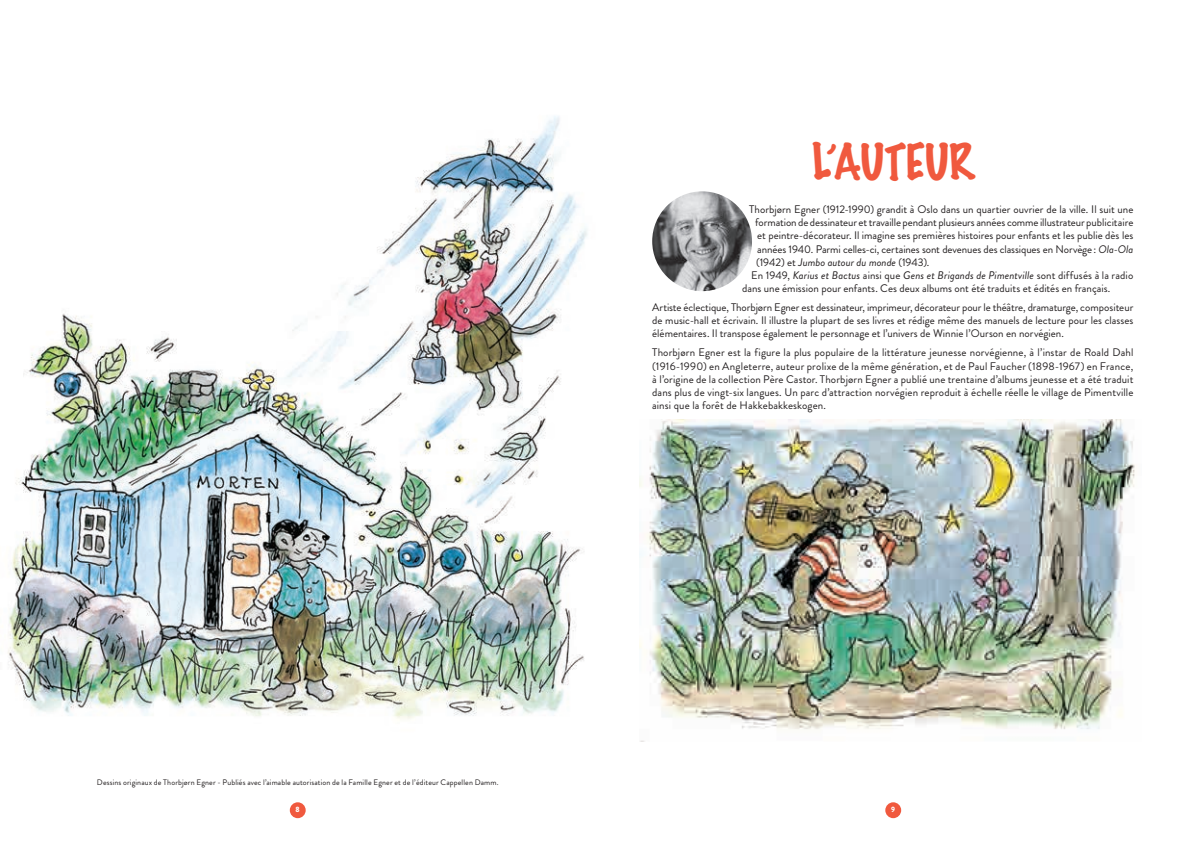
<style>
.page{position:relative;width:1191px;height:842px;background:#fff}
.page>*{position:absolute;margin:0;border:0;box-sizing:border-box;transform-origin:0 0}
.t1{font:100 45px "Marker Felt";letter-spacing:-.005em;color:#f0593e}
.t2{font:11px/13.2px "Brandon Grotesque";color:#231f20;text-align:justify}
.t3{font:8px "Brandon Grotesque";letter-spacing:.015em;color:#231f20}
.t4{font:900 7.7px "Brandon Grotesque";color:#fff;scale:.95 1}
.s1{font-style:italic}
</style>
<div class="page">
<div style="left:290px;top:802px;width:16px;height:16px;background:#f0593e;border-radius:50%"></div>
<div style="left:885px;top:802px;width:16px;height:16px;background:#f0593e;border-radius:50%"></div>
<img style="left:640px;top:420px;width:495px;height:321px">
<img style="left:8px;top:116px;width:579px;height:603px">
<img style="left:652px;top:191px;width:100px;height:100px;border-radius:50px">
<p class="t1" style="left:812px;top:126px;width:164px">L’AUTEUR</p>
<p class="t3" style="left:97px;top:777px;width:403px">Dessins originaux de Thorbjørn Egner - Publiés avec l’aimable autorisation de la Famille Egner et de l’éditeur Cappellen Damm.</p>
<p class="t2" style="left:755px;top:203px;width:380px;text-indent:-6px">Thorbjørn Egner (1912-1990) grandit à Oslo dans un quartier ouvrier de la ville. Il suit une formation de dessinateur et travaille pendant plusieurs années comme illustrateur publicitaire et peintre-décorateur. Il imagine ses premières histoires pour enfants et les publie dès les années 1940. Parmi celles-ci, certaines sont devenues des classiques en Norvège: <span class="s1">Ola-Ola </span>(1942) et <span class="s1">Jumbo autour du monde</span> (1943).</p>
<p class="t2" style="left:742px;top:269px;width:392px;text-indent:9px">En 1949, <span class="s1">Karius et Bactus</span> ainsi que <span class="s1">Gens et Brigands de Pimentville</span> sont diffusés à la radio dans une émission pour enfants. Ces deux albums ont été traduits et édités en français.</p>
<p class="t2" style="left:652px;top:301px;width:483px">Artiste éclectique, Thorbjørn Egner est dessinateur, imprimeur, décorateur pour le théâtre, dramaturge, compositeur de music-hall et écrivain. Il illustre la plupart de ses livres et rédige même des manuels de lecture pour les classes élémentaires. Il transpose également le personnage et l’univers de Winnie l’Ourson en norvégien.</p>
<p class="t2" style="left:652px;top:346px;width:483px">Thorbjørn Egner est la figure la plus populaire de la littérature jeunesse norvégienne, à l’instar de Roald Dahl (1916-1990) en Angleterre, auteur prolixe de la même génération, et de Paul Faucher (1898-1967) en France, à l’origine de la collection Père Castor. Thorbjørn Egner a publié une trentaine d’albums jeunesse et a été traduit dans plus de vingt-six langues. Un parc d’attraction norvégien reproduit à échelle réelle le village de Pimentville ainsi que la forêt de Hakkebakkeskogen.</p>
<p class="t4" style="left:296px;top:804px;width:6px">8</p>
<p class="t4" style="left:891px;top:804px;width:6px">9</p>
</div>
